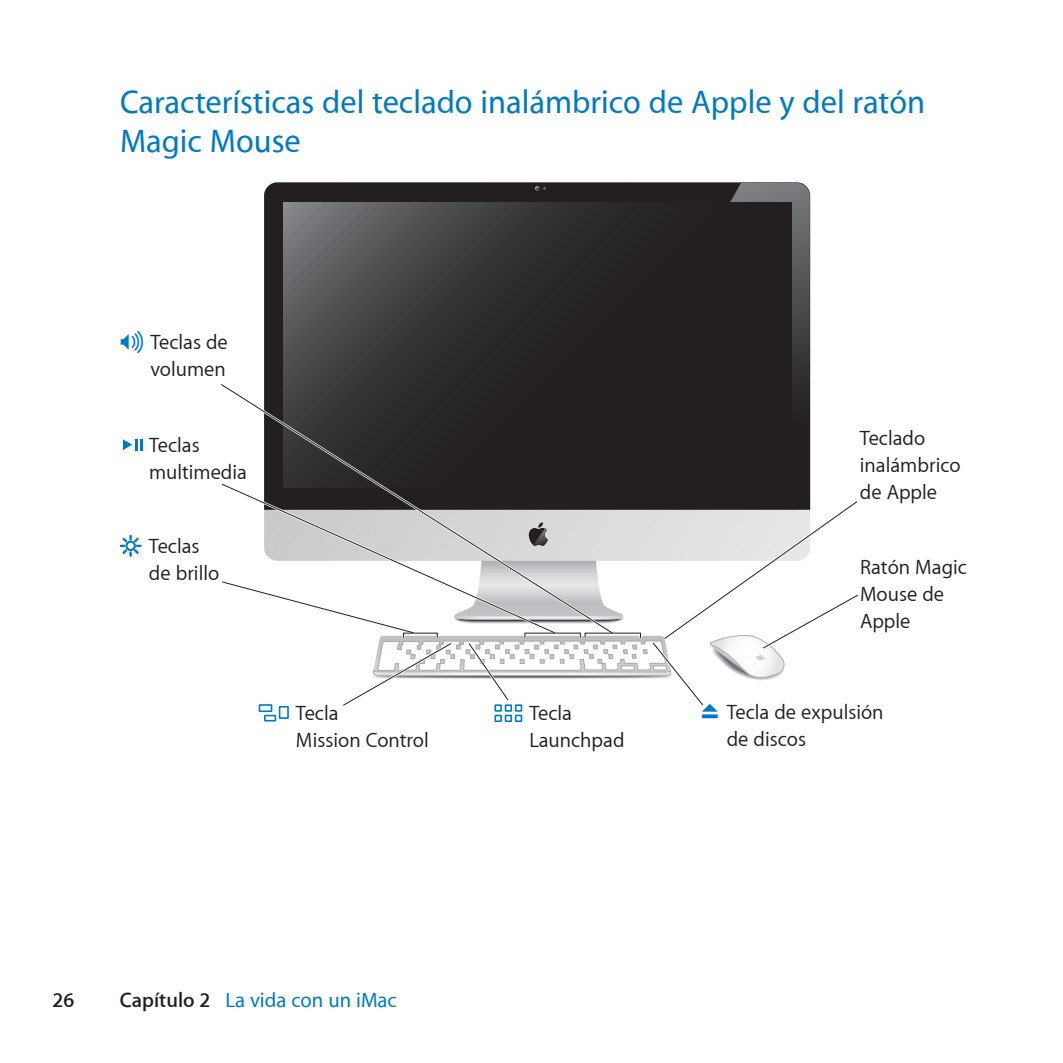
<style>
.page{position:relative;width:1063px;height:1063px;background:#fff}
.page>*{position:absolute;margin:0;border:0;box-sizing:border-box;transform-origin:0 0}
.t1{font:500 33px/39px "Myriad Set";color:#007ac2}
.t2{font:30.3px "Apple Icon Four";color:#007ac2}
.t3{font:28.8px "Apple Icon Four";color:#007ac2}
.t4{font:21px/27px "Myriad Set Text";color:#231f20}
.t5{font:500 21px "Myriad Set";color:#007ac2}
.t6{font:600 21px "Myriad Set";color:#231f20}
.s1{font-weight:600;color:#231f20}
</style>
<div class="page">
<div style="left:264px;top:182px;width:546px;height:316px;background:#231f20"></div>
<svg style="left:730px;top:183px;width:80px;height:248px;background:#515052"></svg>
<svg style="left:284px;top:203px;width:507px;height:285px;background:#312f30"></svg>
<svg style="left:535px;top:186px;width:11px;height:5px"></svg>
<svg style="left:120px;top:535px;width:21px;height:22px"></svg>
<svg style="left:221px;top:384px;width:392px;height:114px;background:#403e3f"></svg>
<svg style="left:221px;top:483px;width:335px;height:15px;background:#403d3e"></svg>
<svg style="left:123px;top:439px;width:20px;height:12px"></svg>
<svg style="left:222px;top:498px;width:636px;height:224px"></svg>
<svg style="left:494px;top:704px;width:8px;height:8px"></svg>
<h1 class="t1" style="left:120px;top:82px;width:807px">Características del teclado inalámbrico de Apple y del ratón<br>Magic Mouse</h1>
<h3 class="t3" style="left:120px;top:322px;width:26px">-</h3>
<p class="t4" style="left:150px;top:328px;width:79px">Teclas de volumen</p>
<p class="t4" style="left:149px;top:431px;width:99px">Teclas multimedia</p>
<p class="t4" style="left:149px;top:532px;width:72px">Teclas de brillo</p>
<p class="t4" style="left:860px;top:424px;width:102px">Teclado inalámbrico de Apple</p>
<p class="t4" style="left:860px;top:553px;width:108px">Ratón Magic<br>Mouse de<br>Apple</p>
<h2 class="t2" style="left:701px;top:693px;width:19px">C</h2>
<p class="t4" style="left:296px;top:699px;width:134px">Tecla<br>Mission Control</p>
<p class="t4" style="left:727px;top:698px;width:158px">Tecla de expulsión de discos</p>
<p class="t4" style="left:529px;top:699px;width:97px">Tecla<br>Launchpad</p>
<p class="t6" style="left:53px;top:987px;width:23px">26</p>
<p class="t5" style="left:120px;top:987px;width:278px"><span class="s1">Capítulo 2</span> La vida con un iMac</p>
</div>
